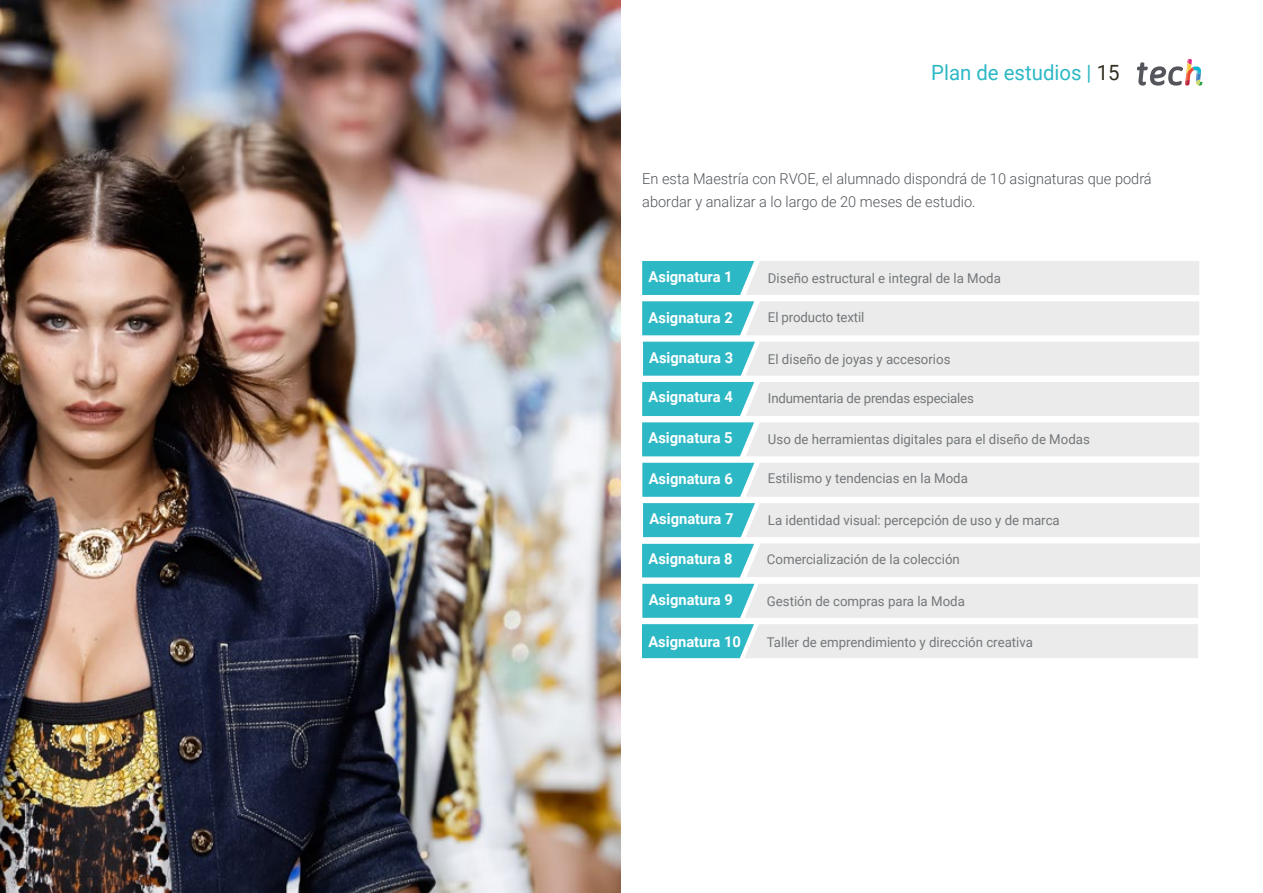
<style>
.page{position:relative;width:1263px;height:893px;background:#fff}
.page>*{position:absolute;margin:0;border:0;box-sizing:border-box;transform-origin:0 0}
.t1{font:21px "Roboto";color:#2db8c5}
.t2{font:700 15px "Roboto";color:#fff}
.t3{font:300 15px/22.5px "Roboto";color:#52555b}
.t4{font:13.5px "Roboto";color:#74777b}
.s1{color:#312e20}
</style>
<div class="page">
<img style="left:0;top:0;width:621px;height:893px">
<svg style="left:1137px;top:59px;width:65px;height:27px"></svg>
<svg style="left:642px;top:261px;width:557px;height:34px;background:#c6e1e3"></svg>
<svg style="left:642px;top:301px;width:557px;height:34px;background:#c7e1e3"></svg>
<svg style="left:643px;top:342px;width:556px;height:34px;background:#c6e1e3"></svg>
<svg style="left:642px;top:422px;width:557px;height:34px;background:#c7e1e3"></svg>
<svg style="left:642px;top:463px;width:557px;height:34px;background:#c6e1e3"></svg>
<svg style="left:643px;top:503px;width:556px;height:34px;background:#c6e1e3"></svg>
<svg style="left:642px;top:584px;width:556px;height:34px;background:#c6e1e3"></svg>
<svg style="left:642px;top:382px;width:557px;height:34px;background:#c6e1e3"></svg>
<svg style="left:642px;top:543px;width:558px;height:34px;background:#c7e2e3"></svg>
<svg style="left:642px;top:624px;width:556px;height:34px;background:#c6e1e3"></svg>
<h1 class="t1" style="left:931px;top:57px;width:190px">Plan de estudios | <span class="s1">15</span></h1>
<p class="t3" style="left:642px;top:167px;width:511px">En esta Maestría con RVOE, el alumnado dispondrá de 10 asignaturas que podrá abordar y analizar a lo largo de 20 meses de estudio.</p>
<p class="t2" style="left:649px;top:266px;width:86px">Asignatura 1</p>
<p class="t4" style="left:768px;top:269px;width:234px">Diseño estructural e integral de la Moda</p>
<p class="t2" style="left:649px;top:307px;width:86px">Asignatura 2</p>
<p class="t4" style="left:768px;top:307px;width:98px">El producto textil</p>
<p class="t2" style="left:649px;top:347px;width:86px">Asignatura 3</p>
<p class="t4" style="left:768px;top:349px;width:184px">El diseño de joyas y accesorios</p>
<p class="t2" style="left:649px;top:387px;width:86px">Asignatura 4</p>
<p class="t4" style="left:768px;top:389px;width:207px">Indumentaria de prendas especiales</p>
<p class="t2" style="left:648px;top:427px;width:86px">Asignatura 5</p>
<p class="t4" style="left:768px;top:430px;width:323px">Uso de herramientas digitales para el diseño de Modas</p>
<p class="t2" style="left:649px;top:468px;width:86px">Asignatura 6</p>
<p class="t4" style="left:768px;top:469px;width:201px">Estilismo y tendencias en la Moda</p>
<p class="t2" style="left:649px;top:508px;width:86px">Asignatura 7</p>
<p class="t4" style="left:768px;top:511px;width:293px">La identidad visual: percepción de uso y de marca</p>
<p class="t2" style="left:648px;top:548px;width:86px">Asignatura 8</p>
<p class="t4" style="left:767px;top:550px;width:194px">Comercialización de la colección</p>
<p class="t2" style="left:649px;top:589px;width:86px">Asignatura 9</p>
<p class="t4" style="left:767px;top:592px;width:200px">Gestión de compras para la Moda</p>
<p class="t2" style="left:648px;top:631px;width:94px">Asignatura 10</p>
<p class="t4" style="left:767px;top:632px;width:268px">Taller de emprendimiento y dirección creativa</p>
</div>
